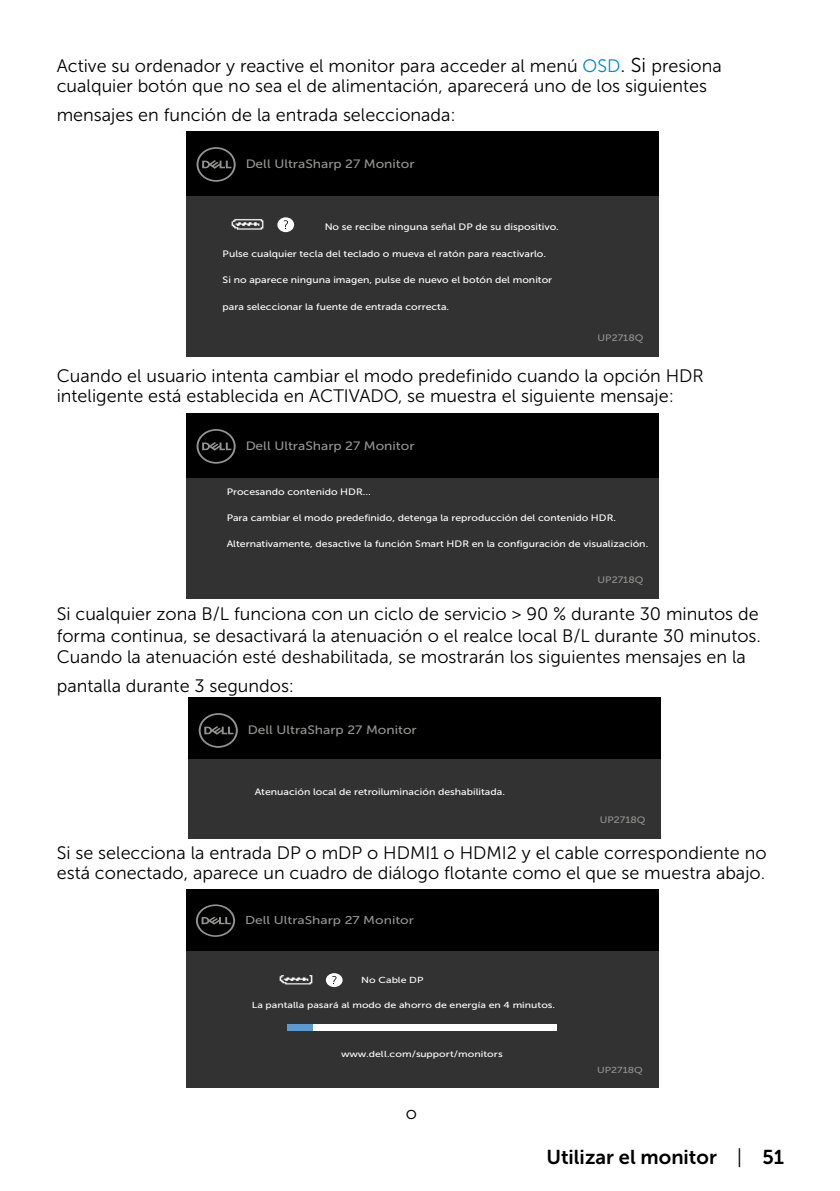
<style>
.page{position:relative;width:840px;height:1191px;background:#fff}
.page>*{position:absolute;margin:0;border:0;box-sizing:border-box;transform-origin:0 0}
.t1{font:20px "Museo Sans For Dell 700";color:#000}
.t2{font:18px/20px "Museo Sans For Dell 300";color:#000}
.t3{font:12.2px "Museo Sans For Dell 500";color:#939392;scale:1.13 1}
.t4{font:11.4px "Museo Sans For Dell 500";color:#939392;scale:1.21 1}
.t5{font:9.2px "Museo Sans For Dell 500";color:#fff;scale:1.13 1}
.t6{font:9.2px "Museo Sans For Dell 500";color:#939392;scale:1.13 1}
.t7{font:8.8px "Museo Sans For Dell 500";color:#fff;scale:1.21 1}
.t8{font:8.8px "Museo Sans For Dell 500";color:#939392;scale:1.21 1}
.s1{color:#0087cb}
.s2{font-size:20px}
.s3{font-family:"Museo Sans For Dell 300"}
</style>
<div class="page">
<div style="left:186px;top:131px;width:472px;height:66px;background:#000"></div>
<svg style="left:196px;top:147px;width:39px;height:35px"></svg>
<div style="left:186px;top:197px;width:472px;height:26px;background:#323232"></div>
<div style="left:186px;top:223px;width:472px;height:26px;background:#323232"></div>
<div style="left:186px;top:249px;width:472px;height:26px;background:#323232"></div>
<div style="left:186px;top:275px;width:472px;height:27px;background:#323232"></div>
<div style="left:186px;top:302px;width:472px;height:41px;background:#323232"></div>
<div style="left:186px;top:343px;width:472px;height:14px;background:#323232"></div>
<img style="left:231px;top:219px;width:33px;height:11px">
<div style="left:277px;top:217px;width:17px;height:15px;background:#fff;border-radius:50%"></div>
<svg style="left:283px;top:220px;width:5px;height:9px"></svg>
<div style="left:186px;top:413px;width:472px;height:65px;background:#000"></div>
<svg style="left:196px;top:429px;width:39px;height:35px"></svg>
<div style="left:186px;top:478px;width:472px;height:27px;background:#323232"></div>
<div style="left:186px;top:505px;width:472px;height:26px;background:#323232"></div>
<div style="left:186px;top:531px;width:472px;height:26px;background:#323232"></div>
<div style="left:186px;top:557px;width:472px;height:27px;background:#323232"></div>
<div style="left:186px;top:584px;width:472px;height:14px;background:#323232"></div>
<div style="left:188px;top:697px;width:472px;height:65px;background:#000"></div>
<svg style="left:198px;top:713px;width:40px;height:35px"></svg>
<div style="left:188px;top:759px;width:472px;height:33px;background:#323232"></div>
<div style="left:188px;top:792px;width:472px;height:33px;background:#323232"></div>
<div style="left:188px;top:825px;width:472px;height:13px;background:#323232"></div>
<div style="left:186px;top:889px;width:472px;height:62px;background:#000"></div>
<svg style="left:196px;top:904px;width:39px;height:33px"></svg>
<div style="left:186px;top:951px;width:472px;height:24px;background:#323232"></div>
<div style="left:186px;top:975px;width:472px;height:25px;background:#323232"></div>
<div style="left:186px;top:1000px;width:472px;height:24px;background:#323232"></div>
<div style="left:186px;top:1024px;width:472px;height:25px;background:#323232"></div>
<div style="left:186px;top:1049px;width:472px;height:25px;background:#323232"></div>
<div style="left:287px;top:1024px;width:269px;height:7px;background:#fff"></div>
<div style="left:287px;top:1024px;width:26px;height:7px;background:#5b9bd3"></div>
<img style="left:279px;top:975px;width:33px;height:10px">
<div style="left:326px;top:973px;width:16px;height:14px;background:#fff;border-radius:50%"></div>
<svg style="left:332px;top:976px;width:4px;height:8px"></svg>
<div style="left:186px;top:1074px;width:472px;height:13px;background:#323232"></div>
<p class="t2" style="left:57px;top:56px;width:666px">Active su ordenador y reactive el monitor para acceder al menú <span class="s1">OSD</span><span class="s2">. Si</span> presiona cualquier botón que no sea el de alimentación, aparecerá uno de los siguientes</p>
<p class="t2" style="left:57px;top:104px;width:400px">mensajes en función de la entrada seleccionada:</p>
<p class="t3" style="left:246px;top:157px;width:151px">Dell UltraSharp 27 Monitor</p>
<p class="t5" style="left:324px;top:221px;width:209px">No se recibe ninguna señal DP de su dispositivo.</p>
<p class="t5" style="left:222px;top:249px;width:287px">Pulse cualquier tecla del teclado o mueva el ratón para reactivarlo.</p>
<p class="t5" style="left:222px;top:275px;width:293px">Si no aparece ninguna imagen, pulse de nuevo el botón del monitor</p>
<p class="t5" style="left:222px;top:301px;width:202px">para seleccionar la fuente de entrada correcta.</p>
<p class="t6" style="left:597px;top:333px;width:42px">UP2718Q</p>
<p class="t2" style="left:57px;top:366px;width:648px">Cuando el usuario intenta cambiar el modo predefinido cuando la opción HDR inteligente está establecida en ACTIVADO, se muestra el siguiente mensaje:</p>
<p class="t3" style="left:246px;top:439px;width:151px">Dell UltraSharp 27 Monitor</p>
<p class="t5" style="left:226px;top:486px;width:129px">Procesando contenido HDR…</p>
<p class="t5" style="left:226px;top:513px;width:346px">Para cambiar el modo predefinido, detenga la reproducción del contenido HDR.</p>
<p class="t5" style="left:226px;top:539px;width:374px">Alternativamente, desactive la función Smart HDR en la configuración de visualización.</p>
<p class="t6" style="left:597px;top:574px;width:42px">UP2718Q</p>
<p class="t2" style="left:57px;top:603px;width:705px;line-height:21.6px">Si cualquier zona B/L funciona con un ciclo de servicio &gt; 90 % durante 30 minutos de forma continua, se desactivará la atenuación o el realce local B/L durante 30 minutos.<br>Cuando la atenuación esté deshabilitada, se mostrarán los siguientes mensajes en la</p>
<p class="t2" style="left:57px;top:676px;width:239px">pantalla durante 3 segundos:</p>
<p class="t3" style="left:248px;top:723px;width:151px">Dell UltraSharp 27 Monitor</p>
<p class="t5" style="left:254px;top:786px;width:223px">Atenuación local de retroiluminación deshabilitada.</p>
<p class="t6" style="left:599px;top:815px;width:42px">UP2718Q</p>
<p class="t2" style="left:57px;top:842px;width:711px">Si se selecciona la entrada DP o mDP o HDMI1 o HDMI2 y el cable correspondiente no está conectado, aparece un cuadro de diálogo flotante como el que se muestra abajo.</p>
<p class="t4" style="left:245px;top:914px;width:141px">Dell UltraSharp 27 Monitor</p>
<p class="t7" style="left:361px;top:975px;width:53px">No Cable DP</p>
<p class="t7" style="left:252px;top:999px;width:252px">La pantalla pasará al modo de ahorro de energía en 4 minutos.</p>
<p class="t7" style="left:341px;top:1049px;width:135px">www.dell.com/support/monitors</p>
<p class="t2" style="left:405px;top:1102px;width:13px">o</p>
<p class="t8" style="left:596px;top:1065px;width:39px">UP2718Q</p>
<p class="t1" style="left:546px;top:1145px;width:239px">Utilizar el monitor <span class="s3">|</span> 51</p>
</div>
